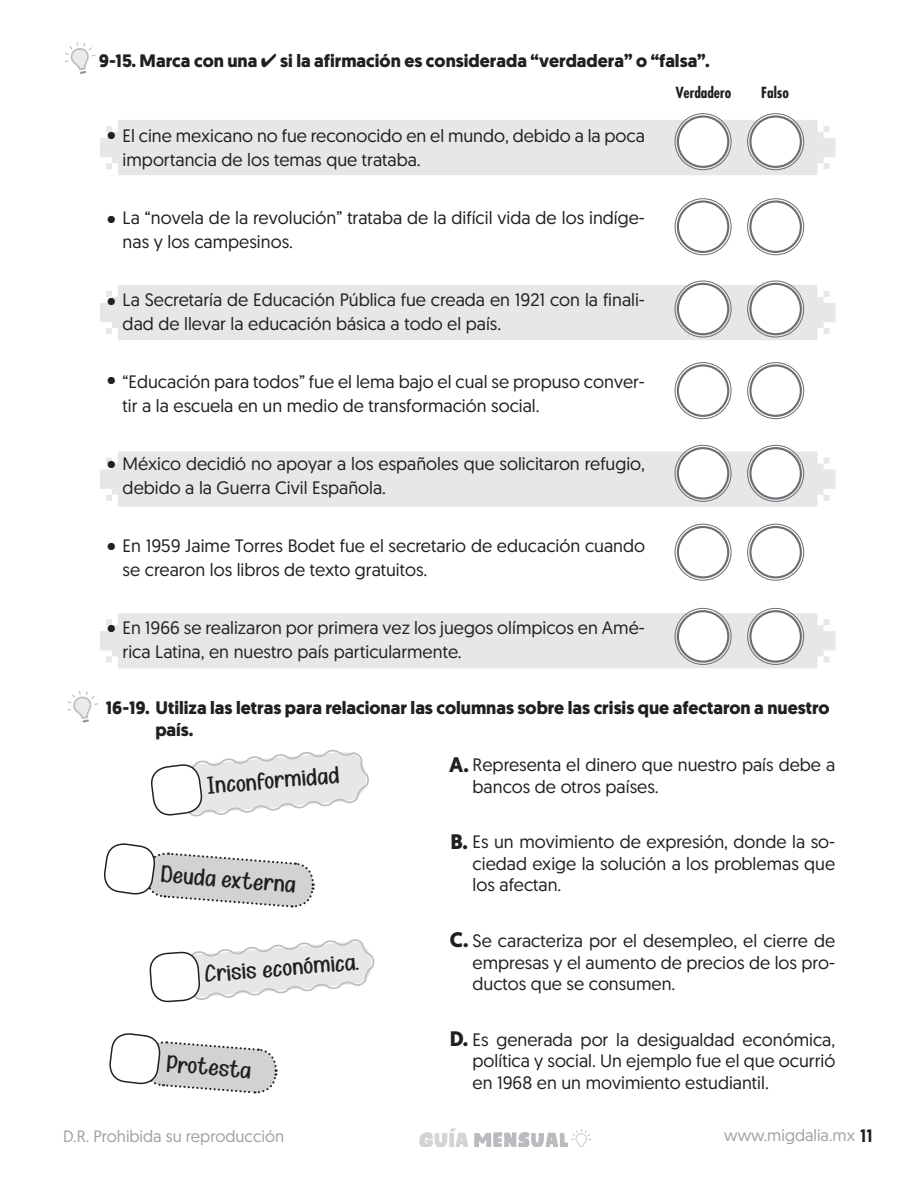
<style>
.page{position:relative;width:918px;height:1188px;background:#fff}
.page>*{position:absolute;margin:0;border:0;box-sizing:border-box;transform-origin:0 0}
.Preguntas_2{font:24px "Kid Knowledges 1";color:#231f20}
.Parrafo_General{font:700 21px "Geomanist";color:#231f20}
.Preguntas_2-2{font:700 21px "Geomanist";color:#231f20}
.Parrafo_General-2{font:18px/24px "Geomanist";color:#231f20}
.Instruccion{font:700 18px/21.6px "Geomanist";color:#231f20}
.t1{font:16.5px "Geomanist";color:#a0a1a5}
.Instruccion-2{font:700 condensed 15px "Futura LT";color:#231f20}
.s1{font-weight:500;font-size:18px;color:#231f20}
</style>
<div class="page">
<svg style="left:474px;top:1129px;width:116px;height:18px"></svg>
<svg style="left:419px;top:1128px;width:49px;height:19px"></svg>
<div style="left:100px;top:120px;width:736px;height:55px;background:#e6e7e9"></div>
<div style="left:100px;top:285px;width:736px;height:55px;background:#e6e7e9"></div>
<div style="left:100px;top:452px;width:736px;height:55px;background:#e6e7e9"></div>
<div style="left:100px;top:613px;width:736px;height:55px;background:#e6e7e9"></div>
<svg style="left:65px;top:42px;width:31px;height:32px"></svg>
<svg style="left:67px;top:691px;width:31px;height:32px"></svg>
<svg style="left:104px;top:843px;width:211px;height:65px"></svg>
<svg style="left:109px;top:939px;width:266px;height:155px"></svg>
<svg style="left:151px;top:749px;width:218px;height:68px"></svg>
<div style="left:677px;top:115px;width:52px;height:53px;background:#fff;border-radius:50%"></div>
<div style="left:675px;top:113px;width:56px;height:57px;border:1px solid #6c6d70;border-radius:50%"></div>
<div style="left:677px;top:115px;width:52px;height:53px;border:2px solid #6c6d70;border-radius:50%"></div>
<div style="left:675px;top:198px;width:56px;height:57px;border:1px solid #6c6d70;border-radius:50%"></div>
<div style="left:677px;top:200px;width:52px;height:53px;border:2px solid #6c6d70;border-radius:50%"></div>
<div style="left:677px;top:283px;width:52px;height:52px;background:#fff;border-radius:50%"></div>
<div style="left:675px;top:281px;width:56px;height:56px;border:1px solid #6c6d70;border-radius:50%"></div>
<div style="left:677px;top:283px;width:52px;height:52px;border:2px solid #6c6d70;border-radius:50%"></div>
<div style="left:675px;top:362px;width:56px;height:57px;border:1px solid #6c6d70;border-radius:50%"></div>
<div style="left:677px;top:364px;width:52px;height:53px;border:2px solid #6c6d70;border-radius:50%"></div>
<div style="left:677px;top:447px;width:52px;height:53px;background:#fff;border-radius:50%"></div>
<div style="left:675px;top:445px;width:56px;height:57px;border:1px solid #6c6d70;border-radius:50%"></div>
<div style="left:677px;top:447px;width:52px;height:53px;border:2px solid #6c6d70;border-radius:50%"></div>
<div style="left:675px;top:524px;width:56px;height:57px;border:1px solid #6c6d70;border-radius:50%"></div>
<div style="left:677px;top:526px;width:52px;height:52px;border:2px solid #6c6d70;border-radius:50%"></div>
<div style="left:677px;top:610px;width:52px;height:53px;background:#fff;border-radius:50%"></div>
<div style="left:675px;top:608px;width:56px;height:57px;border:1px solid #6c6d70;border-radius:50%"></div>
<div style="left:677px;top:610px;width:52px;height:53px;border:2px solid #6c6d70;border-radius:50%"></div>
<div style="left:749px;top:115px;width:53px;height:53px;background:#fff;border-radius:50%"></div>
<div style="left:747px;top:113px;width:57px;height:57px;border:1px solid #6c6d70;border-radius:50%"></div>
<div style="left:749px;top:115px;width:53px;height:53px;border:2px solid #6c6d70;border-radius:50%"></div>
<div style="left:747px;top:198px;width:57px;height:57px;border:1px solid #6c6d70;border-radius:50%"></div>
<div style="left:749px;top:200px;width:53px;height:53px;border:2px solid #6c6d70;border-radius:50%"></div>
<div style="left:749px;top:283px;width:53px;height:52px;background:#fff;border-radius:50%"></div>
<div style="left:747px;top:281px;width:57px;height:56px;border:1px solid #6c6d70;border-radius:50%"></div>
<div style="left:749px;top:283px;width:53px;height:52px;border:2px solid #6c6d70;border-radius:50%"></div>
<div style="left:747px;top:362px;width:57px;height:57px;border:1px solid #6c6d70;border-radius:50%"></div>
<div style="left:749px;top:364px;width:53px;height:53px;border:2px solid #6c6d70;border-radius:50%"></div>
<div style="left:749px;top:447px;width:53px;height:53px;background:#fff;border-radius:50%"></div>
<div style="left:747px;top:445px;width:57px;height:57px;border:1px solid #6c6d70;border-radius:50%"></div>
<div style="left:749px;top:447px;width:53px;height:53px;border:2px solid #6c6d70;border-radius:50%"></div>
<div style="left:747px;top:524px;width:57px;height:57px;border:1px solid #6c6d70;border-radius:50%"></div>
<div style="left:749px;top:526px;width:53px;height:52px;border:2px solid #6c6d70;border-radius:50%"></div>
<div style="left:749px;top:610px;width:53px;height:53px;background:#fff;border-radius:50%"></div>
<div style="left:747px;top:608px;width:57px;height:57px;border:1px solid #6c6d70;border-radius:50%"></div>
<div style="left:749px;top:610px;width:53px;height:53px;border:2px solid #6c6d70;border-radius:50%"></div>
<p class="Instruccion" style="left:99px;top:49px;width:613px">9-15. Marca con una ✔ si la afirmación es considerada “verdadera” o “falsa”.</p>
<p class="Instruccion-2" style="left:675px;top:83px;width:57px">Verdadero</p>
<p class="Instruccion-2" style="left:761px;top:83px;width:29px">Falso</p>
<p class="Parrafo_General-2" style="left:123px;top:123px;width:524px">El cine mexicano no fue reconocido en el mundo, debido a la poca importancia de los temas que trataba.</p>
<p class="Preguntas_2-2" style="left:107px;top:121px;width:10px">•</p>
<p class="Preguntas_2-2" style="left:107px;top:204px;width:10px">•</p>
<p class="Parrafo_General-2" style="left:123px;top:205px;width:524px">La “novela de la revolución” trataba de la difícil vida de los indíge&shy;nas y los campesinos.</p>
<p class="Preguntas_2-2" style="left:107px;top:286px;width:10px">•</p>
<p class="Parrafo_General-2" style="left:123px;top:287px;width:524px">La Secretaría de Educación Pública fue creada en 1921 con la finali&shy;dad de llevar la educación básica a todo el país.</p>
<p class="Parrafo_General-2" style="left:123px;top:369px;width:524px">“Educación para todos” fue el lema bajo el cual se propuso conver&shy;tir a la escuela en un medio de transformación social.</p>
<p class="Preguntas_2-2" style="left:107px;top:366px;width:10px">•</p>
<p class="Preguntas_2-2" style="left:107px;top:449px;width:10px">•</p>
<p class="Parrafo_General-2" style="left:123px;top:451px;width:524px">México decidió no apoyar a los españoles que solicitaron refugio, debido a la Guerra Civil Española.</p>
<p class="Preguntas_2-2" style="left:107px;top:532px;width:10px">•</p>
<p class="Parrafo_General-2" style="left:123px;top:533px;width:524px">En 1959 Jaime Torres Bodet fue el secretario de educación cuando se crearon los libros de texto gratuitos.</p>
<p class="Parrafo_General-2" style="left:123px;top:615px;width:524px">En 1966 se realizaron por primera vez los juegos olímpicos en Amé&shy;rica Latina, en nuestro país particularmente.</p>
<p class="Instruccion" style="left:155px;top:697px;width:676px;text-indent:-50px">16-19. Utiliza las letras para relacionar las columnas sobre las crisis que afectaron a nuestro país.</p>
<p class="Parrafo_General-2" style="left:473px;top:753px;width:364px;line-height:21.6px">Representa el dinero que nuestro país debe a bancos de otros países.</p>
<p class="Parrafo_General-2" style="left:473px;top:831px;width:364px;line-height:21.6px;text-align:justify">Es un movimiento de expresión, donde la so&shy;ciedad exige la solución a los problemas que los afectan.</p>
<p class="Preguntas_2-2" style="left:107px;top:614px;width:10px">•</p>
<p class="Parrafo_General" style="left:449px;top:751px;width:21px">A.</p>
<p class="Preguntas_2" style="left:206px;top:772px;width:134px;rotate:-5deg">Inconformidad</p>
<p class="Parrafo_General" style="left:450px;top:828px;width:19px">B.</p>
<p class="Preguntas_2" style="left:162px;top:860px;width:136px;rotate:4deg">Deuda externa</p>
<p class="Preguntas_2" style="left:204px;top:960px;width:156px;rotate:-5deg">Crisis económica.</p>
<p class="Preguntas_2" style="left:168px;top:1050px;width:86px;rotate:4deg">Protesta</p>
<p class="Parrafo_General" style="left:450px;top:926px;width:20px">C.</p>
<p class="Parrafo_General-2" style="left:473px;top:929px;width:364px;line-height:21.6px;text-align:justify">Se caracteriza por el desempleo, el cierre de empresas y el aumento de precios de los pro&shy;ductos que se consumen.</p>
<p class="Parrafo_General-2" style="left:473px;top:1028px;width:364px;line-height:21.6px;text-align:justify">Es generada por la desigualdad económica, política y social. Un ejemplo fue el que ocurrió en 1968 en un movimiento estudiantil.</p>
<p class="Parrafo_General" style="left:450px;top:1025px;width:20px">D.</p>
<p class="t1" style="left:63px;top:1125px;width:222px">D.R. Prohibida su reproducción</p>
<p class="t1" style="left:724px;top:1125px;width:150px">www.migdalia.mx <span class="s1">11</span></p>
</div>
